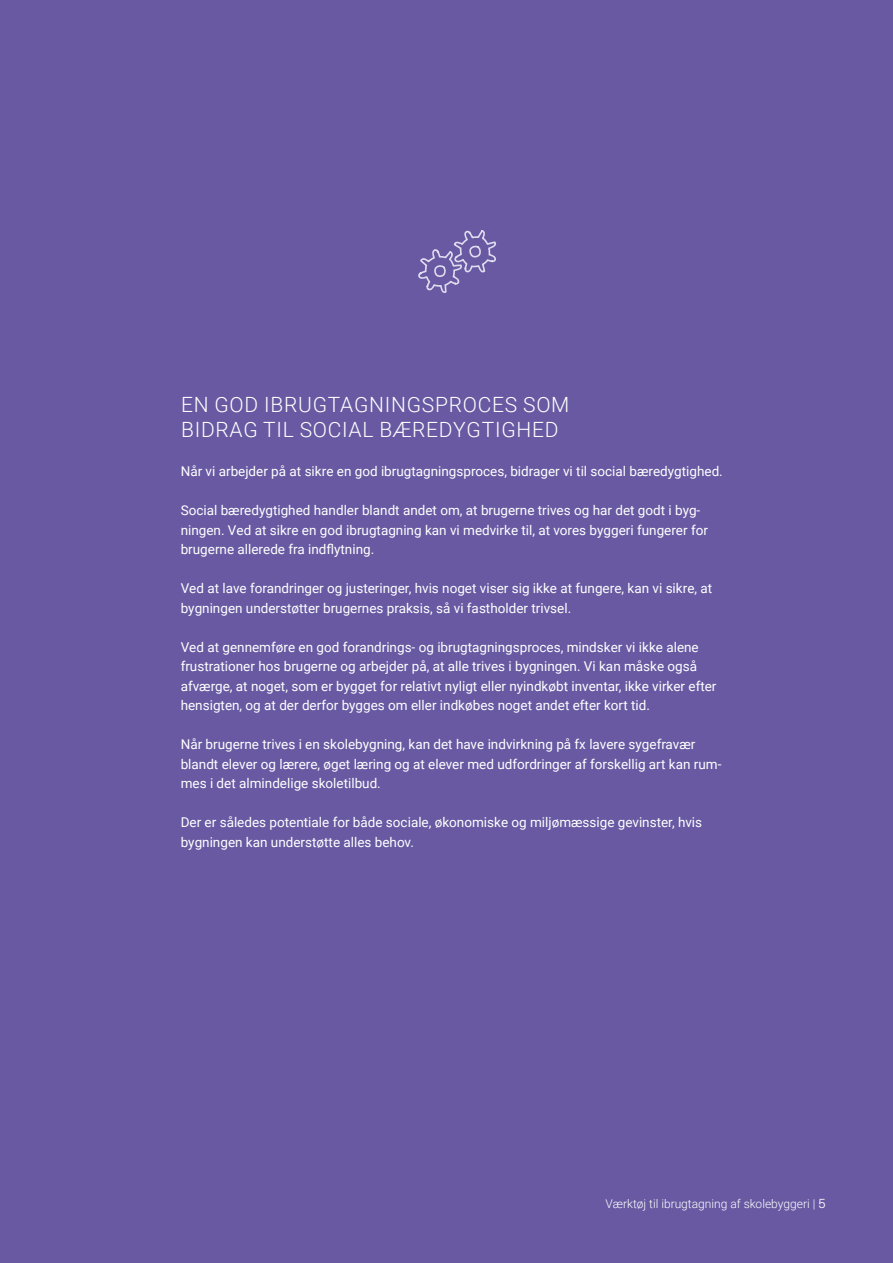
<style>
.page{position:relative;width:893px;height:1263px;background:#6859a2}
.page>*{position:absolute;margin:0;border:0;box-sizing:border-box;transform-origin:0 0}
.t1{font:300 21px/25.2px "Roboto";letter-spacing:.035em;color:#fff}
.t2{font:13.5px/19.5px "Roboto";color:#fff}
.t3{font:300 12px "Roboto";color:#fff}
.s1{font-family:"Neue Haas Unica W1 G";font-size:13.5px}
</style>
<div class="page">
<svg style="left:418px;top:230px;width:78px;height:63px"></svg>
<h1 class="t1" style="left:181px;top:391px;width:390px">EN GOD IBRUGTAGNINGSPROCES SOM<br>BIDRAG TIL SOCIAL BÆREDYGTIGHED</h1>
<p class="t2" style="left:181px;top:461px;width:544px">Når vi arbejder på at sikre en god ibrugtagningsproces, bidrager vi til social bæredygtighed.</p>
<p class="t2" style="left:181px;top:500px;width:529px">Social bæredygtighed handler blandt andet om, at brugerne trives og har det godt i byg&shy;ningen. Ved at sikre en god ibrugtagning kan vi medvirke til, at vores byggeri fungerer for brugerne allerede fra indflytning.</p>
<p class="t2" style="left:181px;top:578px;width:533px">Ved at lave forandringer og justeringer, hvis noget viser sig ikke at fungere, kan vi sikre, at bygningen understøtter brugernes praksis, så vi fastholder trivsel.</p>
<p class="t2" style="left:181px;top:637px;width:537px">Ved at gennemføre en god forandrings- og ibrugtagningsproces, mindsker vi ikke alene frustrationer hos brugerne og arbejder på, at alle trives i bygningen. Vi kan måske også afværge, at noget, som er bygget for relativt nyligt eller nyindkøbt inventar, ikke virker efter hensigten, og at der derfor bygges om eller indkøbes noget andet efter kort tid.</p>
<p class="t2" style="left:181px;top:734px;width:542px">Når brugerne trives i en skolebygning, kan det have indvirkning på fx lavere sygefravær blandt elever og lærere, øget læring og at elever med udfordringer af forskellig art kan rum&shy;mes i det almindelige skoletilbud.</p>
<p class="t2" style="left:181px;top:812px;width:523px">Der er således potentiale for både sociale, økonomiske og miljømæssige gevinster, hvis bygningen kan understøtte alles behov.</p>
<p class="t3" style="left:606px;top:1196px;width:222px">Værktøj til ibrugtagning af skolebyggeri | <span class="s1">5</span></p>
</div>
